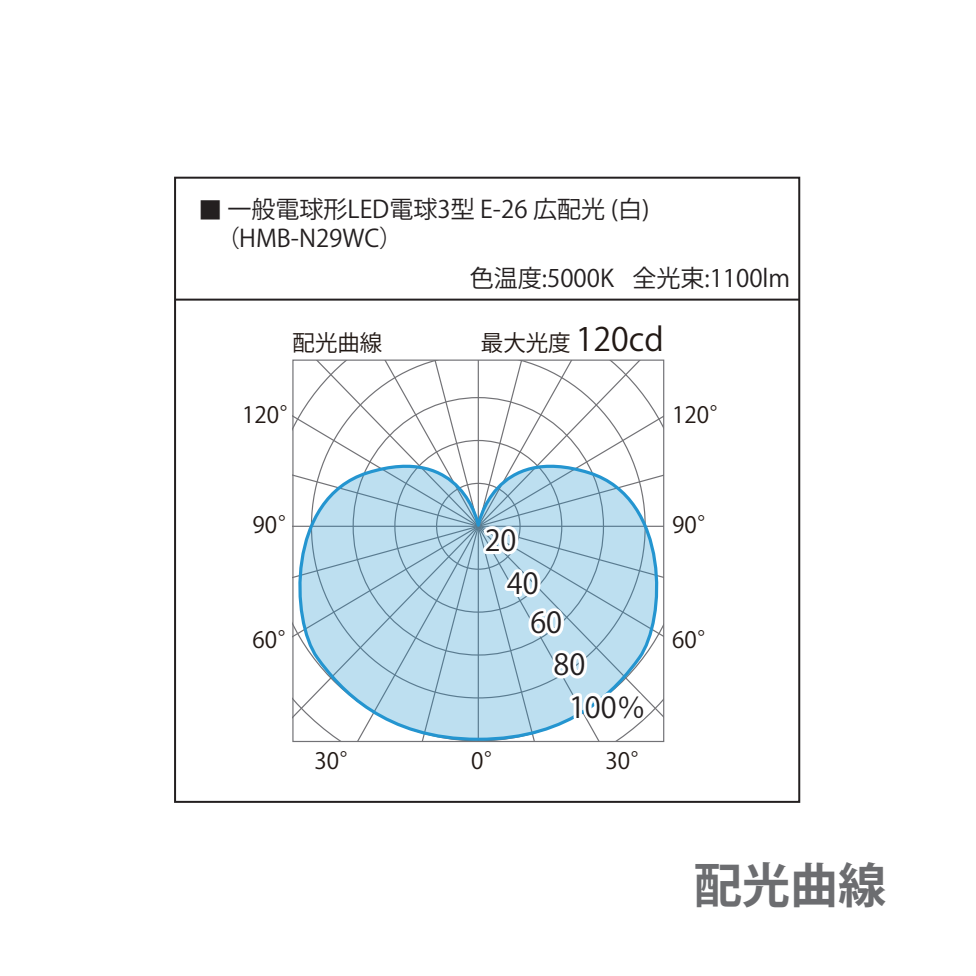
<style>
.page{position:relative;width:976px;height:976px;background:#fff}
.page>*{position:absolute;margin:0;border:0;box-sizing:border-box;transform-origin:0 0}
.t1{font:700 48px "Koz Go Pro";color:#6c6d70}
.t2{font:32px "Koz Go Pro";color:#211814}
.t3{font:28.8px/42.8px "Koz Go Pro";color:#231f20}
.t4{font:24px/28.8px "Koz Go Pro";color:#231f20}
.t5{font:22.4px "Koz Go Pro";color:#211814}
.s1{font-size:22.4px}
</style>
<div class="page">
<svg style="left:294px;top:361px;width:368px;height:77px"></svg>
<svg style="left:393px;top:361px;width:170px;height:77px"></svg>
<hr style="left:175px;top:298px;width:624px;height:2px;background:#231f20">
<svg style="left:292px;top:438px;width:373px;height:304px"></svg>
<div style="left:292px;top:359px;width:372px;height:382px;border:1px solid #727276"></div>
<svg style="left:477px;top:523px;width:89px;height:118px"></svg>
<svg style="left:548px;top:647px;width:42px;height:34px"></svg>
<svg style="left:565px;top:687px;width:84px;height:39px"></svg>
<p class="t4" style="left:216px;top:195px;width:435px;text-indent:-18px">■ 一般電球形LED電球3型 E-26 広配光 (白)（HMB-N29WC）</p>
<p class="t4" style="left:469px;top:264px;width:322px">色温度:5000K 全光束:1100lm</p>
<p class="t5" style="left:292px;top:328px;width:91px">配光曲線</p>
<h2 class="t2" style="left:481px;top:318px;width:184px"><span class="s1">最大光度</span> 120cd</h2>
<p class="t5" style="left:242px;top:400px;width:61px">120°</p>
<p class="t5" style="left:672px;top:400px;width:61px">120°</p>
<p class="t5" style="left:252px;top:510px;width:49px">90°</p>
<p class="t5" style="left:252px;top:625px;width:49px">60°</p>
<p class="t3" style="left:506px;top:519px;width:33px;text-indent:-22px">20<br>40</p>
<p class="t3" style="left:530px;top:601px;width:33px">60</p>
<p class="t3" style="left:553px;top:643px;width:33px">80</p>
<p class="t3" style="left:569px;top:686px;width:78px">100％</p>
<p class="t5" style="left:314px;top:745px;width:49px">30°</p>
<p class="t5" style="left:471px;top:745px;width:36px">0°</p>
<p class="t5" style="left:605px;top:745px;width:49px">30°</p>
<p class="t5" style="left:672px;top:510px;width:49px">90°</p>
<p class="t5" style="left:672px;top:625px;width:49px">60°</p>
<h1 class="t1" style="left:693px;top:854px;width:193px">配光曲線</h1>
</div>
